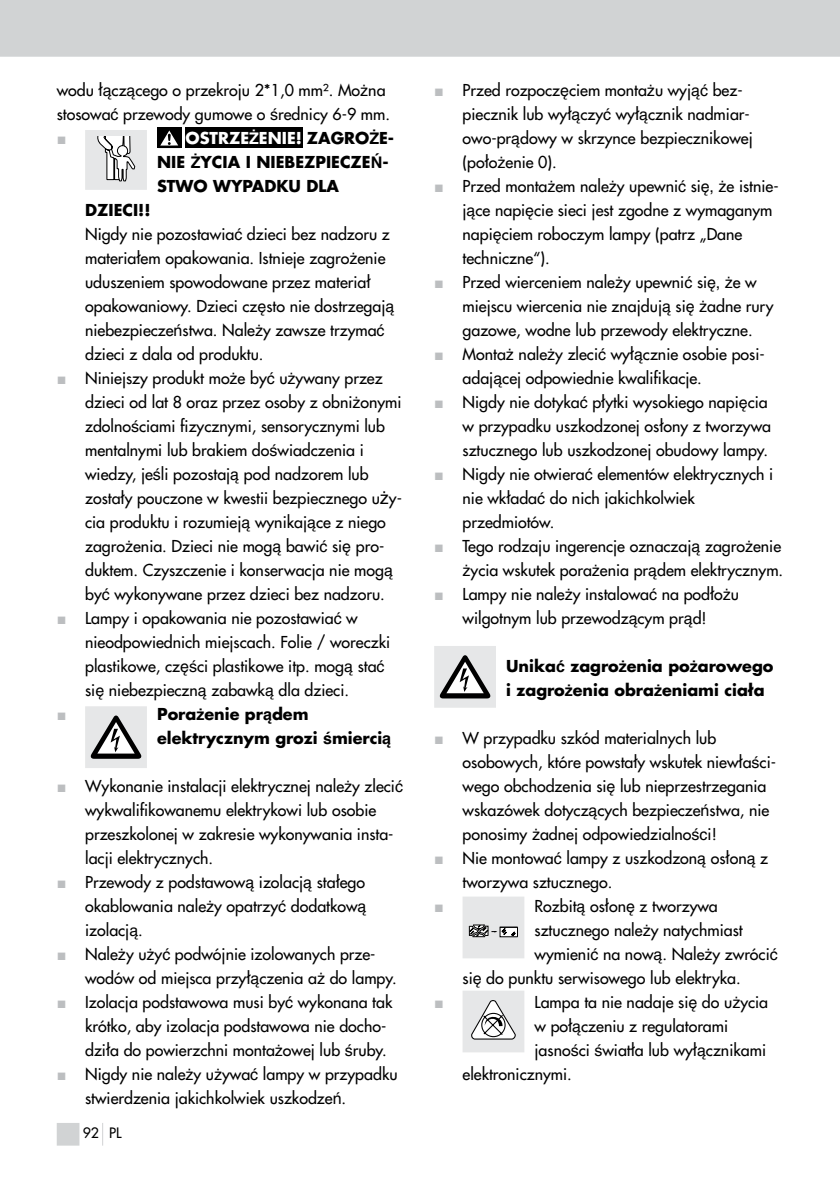
<style>
.page{position:relative;width:840px;height:1191px;background:#fff}
.page>*{position:absolute;margin:0;border:0;box-sizing:border-box;transform-origin:0 0}
.t1{font:16px/24px "Futura";color:#000}
.t2{font:700 16px/24px "Futura";color:#000}
.t3{font:16px "Arial";color:#bcbec0}
.t4{font:14px "Futura";color:#000}
.s1{font-family:"Helvetica CE"}
.s2{color:#fff}
.s3{font-family:"Helvetica";color:#fff}
.s4{font-family:"Helvetica"}
.s5{font-weight:700}
.s6{font-family:"Arial";color:#bcbec0}
.s7{font-family:"Helvetica CE";font-size:18px}
</style>
<div class="page">
<svg style="left:85px;top:130px;width:62px;height:60px"></svg>
<svg style="left:157px;top:127px;width:24px;height:21px"></svg>
<div style="left:185px;top:127px;width:117px;height:21px;background:#000"></div>
<div style="left:86px;top:707px;width:60px;height:60px;background:#e6e7e8"></div>
<svg style="left:91px;top:715px;width:50px;height:44px"></svg>
<div style="left:85px;top:706px;width:62px;height:62px;border:2px solid #e6e7e8"></div>
<div style="left:435px;top:647px;width:59px;height:59px;background:#e6e7e8"></div>
<svg style="left:439px;top:655px;width:51px;height:43px"></svg>
<div style="left:434px;top:646px;width:61px;height:61px;border:2px solid #e6e7e8"></div>
<div style="left:463px;top:897px;width:60px;height:60px;background:#e6e7e8"></div>
<svg style="left:468px;top:924px;width:50px;height:13px"></svg>
<div style="left:462px;top:896px;width:62px;height:62px;border:2px solid #e6e7e8"></div>
<div style="left:463px;top:991px;width:60px;height:60px;background:#e6e7e8"></div>
<svg style="left:471px;top:1000px;width:44px;height:39px"></svg>
<div style="left:462px;top:990px;width:62px;height:62px;border:2px solid #e6e7e8"></div>
<div style="left:57px;top:1123px;width:22px;height:22px;background:#d1d3d4"></div>
<svg style="left:102px;top:1123px;width:1px;height:22px"></svg>
<div style="left:0;top:0;width:839px;height:57px;background:#d1d3d4"></div>
<p class="t1" style="left:57px;top:78px;width:334px">wodu ł<span class="s1">ą</span>cz<span class="s1">ą</span>cego o przekroju 2*1,0 mm². Mo<span class="s1">ż</span>na stosowa<span class="s1">ć</span> przewody gumowe o <span class="s1">ś</span>rednicy 6-9 mm.</p>
<p class="t3" style="left:57px;top:127px;width:11px">■</p>
<p class="t2" style="left:157px;top:126px;width:238px;text-indent:28px"><span class="s2">OSTRZE</span><span class="s3">Ż</span><span class="s2">ENIE!</span> ZAGRO<span class="s4">Ż</span>E-<br>NIE <span class="s4">Ż</span>YCIA I NIEBEZPIECZE<span class="s4">Ń</span>-<br>STWO WYPADKU DLA</p>
<p class="t1" style="left:85px;top:198px;width:310px"><span class="s5">DZIECI!!<br></span>Nigdy nie pozostawia<span class="s1">ć</span> dzieci bez nadzoru z materiałem opakowania. Istnieje zagro<span class="s1">ż</span>enie uduszeniem spowodowane przez materiał opakowaniowy. Dzieci cz<span class="s1">ę</span>sto nie dostrzegaj<span class="s1">ą </span>niebezpiecze<span class="s1">ń</span>stwa. Nale<span class="s1">ż</span>y zawsze trzyma<span class="s1">ć </span>dzieci z dala od produktu.</p>
<p class="t1" style="left:85px;top:366px;width:318px;text-indent:-28px"><span class="s6">■</span> Niniejszy produkt mo<span class="s1">ż</span>e by<span class="s1">ć</span> u<span class="s1">ż</span>ywany przez dzieci od lat 8 oraz przez osoby z obni<span class="s1">ż</span>onymi zdolno<span class="s1">ś</span>ciami fizycznymi, sensorycznymi lub mentalnymi lub brakiem do<span class="s1">ś</span>wiadczenia i wiedzy, je<span class="s1">ś</span>li pozostaj<span class="s1">ą</span> pod nadzorem lub zostały pouczone w kwestii bezpiecznego u<span class="s7">ż</span>y&shy;cia produktu i rozumiej<span class="s1">ą</span> wynikaj<span class="s1">ą</span>ce z niego zagro<span class="s1">ż</span>enia. Dzieci nie mog<span class="s1">ą</span> bawi<span class="s1">ć</span> si<span class="s1">ę</span> pro&shy;duktem. Czyszczenie i konserwacja nie mog<span class="s1">ą </span>by<span class="s1">ć</span> wykonywane przez dzieci bez nadzoru.</p>
<p class="t1" style="left:85px;top:606px;width:306px;text-indent:-28px"><span class="s6">■</span> Lampy i opakowania nie pozostawia<span class="s1">ć</span> w nieodpowiednich miejscach. Folie / woreczki plastikowe, cz<span class="s1">ęś</span>ci plastikowe itp. mog<span class="s1">ą</span> sta<span class="s1">ć </span>si<span class="s1">ę</span> niebezpieczn<span class="s1">ą</span> zabawk<span class="s1">ą</span> dla dzieci.</p>
<p class="t3" style="left:57px;top:703px;width:11px">■</p>
<p class="t2" style="left:157px;top:702px;width:235px">Pora<span class="s4">ż</span>enie pr<span class="s4">ą</span>dem elektrycznym grozi <span class="s4">ś</span>mierci<span class="s4">ą</span></p>
<p class="t1" style="left:85px;top:774px;width:319px;text-indent:-28px"><span class="s6">■</span> Wykonanie instalacji elektrycznej nale<span class="s1">ż</span>y zleci<span class="s1">ć </span>wykwalifikowanemu elektrykowi lub osobie przeszkolonej w zakresie wykonywania insta&shy;lacji elektrycznych.</p>
<p class="t1" style="left:85px;top:870px;width:283px;text-align:justify;text-indent:-28px"><span class="s6">■</span> Przewody z podstawow<span class="s1">ą</span> izolacj<span class="s1">ą</span> stałego okablowania nale<span class="s1">ż</span>y opatrzy<span class="s1">ć</span> dodatkow<span class="s1">ą </span>izolacj<span class="s1">ą</span>.</p>
<p class="t1" style="left:85px;top:942px;width:313px;text-indent:-28px"><span class="s6">■</span> Nale<span class="s1">ż</span>y u<span class="s1">ż</span>y<span class="s1">ć</span> podwójnie izolowanych prze&shy;wodów od miejsca przył<span class="s1">ą</span>czenia a<span class="s1">ż</span> do lampy.</p>
<p class="t1" style="left:85px;top:990px;width:308px;text-indent:-28px"><span class="s6">■</span> Izolacja podstawowa musi by<span class="s1">ć</span> wykonana tak krótko, aby izolacja podstawowa nie docho&shy;dziła do powierzchni monta<span class="s1">ż</span>owej lub <span class="s1">ś</span>ruby.</p>
<p class="t1" style="left:85px;top:1062px;width:314px;text-indent:-28px"><span class="s6">■</span> Nigdy nie nale<span class="s1">ż</span>y u<span class="s1">ż</span>ywa<span class="s1">ć</span> lampy w przypadku stwierdzenia jakichkolwiek uszkodze<span class="s1">ń</span>.</p>
<p class="t4" style="left:83px;top:1123px;width:40px">92 PL</p>
<p class="t1" style="left:462px;top:78px;width:291px;text-indent:-28px"><span class="s6">■</span> Przed rozpocz<span class="s1">ę</span>ciem monta<span class="s1">ż</span>u wyj<span class="s1">ąć</span> bez&shy;piecznik lub wył<span class="s1">ą</span>czy<span class="s1">ć</span> wył<span class="s1">ą</span>cznik nadmiar&shy;owo-pr<span class="s1">ą</span>dowy w skrzynce bezpiecznikowej (poło<span class="s1">ż</span>enie 0).</p>
<p class="t1" style="left:462px;top:174px;width:317px;text-indent:-28px"><span class="s6">■</span> Przed monta<span class="s1">ż</span>em nale<span class="s1">ż</span>y upewni<span class="s1">ć</span> si<span class="s1">ę, ż</span>e istnie&shy;j<span class="s1">ą</span>ce napi<span class="s1">ę</span>cie sieci jest zgodne z wymaganym napi<span class="s1">ę</span>ciem roboczym lampy (patrz „Dane techniczne“).</p>
<p class="t1" style="left:462px;top:270px;width:312px;text-indent:-28px"><span class="s6">■</span> Przed wierceniem nale<span class="s1">ż</span>y upewni<span class="s1">ć</span> si<span class="s1">ę, ż</span>e w miejscu wiercenia nie znajduj<span class="s1">ą</span> si<span class="s1">ę ż</span>adne rury gazowe, wodne lub przewody elektryczne.</p>
<p class="t1" style="left:462px;top:342px;width:303px;text-indent:-28px"><span class="s6">■</span> Monta<span class="s1">ż</span> nale<span class="s1">ż</span>y zleci<span class="s1">ć</span> wył<span class="s1">ą</span>cznie osobie posi&shy;adaj<span class="s1">ą</span>cej odpowiednie kwalifikacje.</p>
<p class="t1" style="left:462px;top:390px;width:310px;text-indent:-28px"><span class="s6">■</span> Nigdy nie dotyka<span class="s1">ć</span> płytki wysokiego napi<span class="s1">ę</span>cia w przypadku uszkodzonej osłony z tworzywa sztucznego lub uszkodzonej obudowy lampy.</p>
<p class="t1" style="left:462px;top:462px;width:312px;text-indent:-28px"><span class="s6">■</span> Nigdy nie otwiera<span class="s1">ć</span> elementów elektrycznych i nie wkłada<span class="s1">ć</span> do nich jakichkolwiek przedmiotów.</p>
<p class="t1" style="left:434px;top:534px;width:350px;text-align:right"><span class="s6">■</span> Tego rodzaju ingerencje oznaczaj<span class="s1">ą</span> zagro<span class="s1">ż</span>enie <span class="s1">ż</span>ycia wskutek pora<span class="s1">ż</span>enia pr<span class="s1">ą</span>dem elektrycznym.</p>
<p class="t1" style="left:434px;top:582px;width:306px;text-align:center"><span class="s6">■</span> Lampy nie nale<span class="s1">ż</span>y instalowa<span class="s1">ć</span> na podło<span class="s1">ż</span>u wilgotnym lub przewodz<span class="s1">ą</span>cym pr<span class="s1">ą</span>d!</p>
<p class="t2" style="left:506px;top:654px;width:269px">Unika<span class="s4">ć</span> zagro<span class="s4">ż</span>enia po<span class="s4">ż</span>arowego i zagro<span class="s4">ż</span>enia obra<span class="s4">ż</span>eniami ciała</p>
<p class="t1" style="left:462px;top:726px;width:315px;text-indent:-28px"><span class="s6">■</span> W przypadku szkód materialnych lub osobowych, które powstały wskutek niewła<span class="s1">ś</span>ci&shy;wego obchodzenia si<span class="s1">ę</span> lub nieprzestrzegania wskazówek dotycz<span class="s1">ą</span>cych bezpiecze<span class="s1">ń</span>stwa, nie ponosimy <span class="s1">ż</span>adnej odpowiedzialno<span class="s1">śc</span>i!</p>
<p class="t1" style="left:462px;top:846px;width:307px;text-indent:-28px"><span class="s6">■</span> Nie montowa<span class="s1">ć</span> lampy z uszkodzon<span class="s1">ą</span> osłon<span class="s1">ą</span> z tworzywa sztucznego.</p>
<p class="t3" style="left:434px;top:895px;width:11px">■</p>
<p class="t1" style="left:534px;top:894px;width:185px">Rozbit<span class="s1">ą</span> osłon<span class="s1">ę</span> z tworzywa</p>
<p class="t1" style="left:534px;top:918px;width:209px">sztucznego nale<span class="s1">ż</span>y natychmiast</p>
<p class="t1" style="left:534px;top:942px;width:244px">wymieni<span class="s1">ć</span> na now<span class="s1">ą</span>. Nale<span class="s1">ż</span>y zwróci<span class="s1">ć</span></p>
<p class="t1" style="left:462px;top:966px;width:279px">si<span class="s1">ę</span> do punktu serwisowego lub elektryka.</p>
<p class="t3" style="left:434px;top:991px;width:11px">■</p>
<p class="t1" style="left:534px;top:990px;width:235px">Lampa ta nie nadaje si<span class="s1">ę</span> do u<span class="s1">ż</span>ycia</p>
<p class="t1" style="left:534px;top:1014px;width:195px">w poł<span class="s1">ą</span>czeniu z regulatorami</p>
<p class="t1" style="left:534px;top:1038px;width:233px">jasno<span class="s1">ś</span>ci <span class="s1">ś</span>wiatła lub wył<span class="s1">ą</span>cznikami</p>
<p class="t1" style="left:462px;top:1062px;width:111px">elektronicznymi.</p>
</div>
